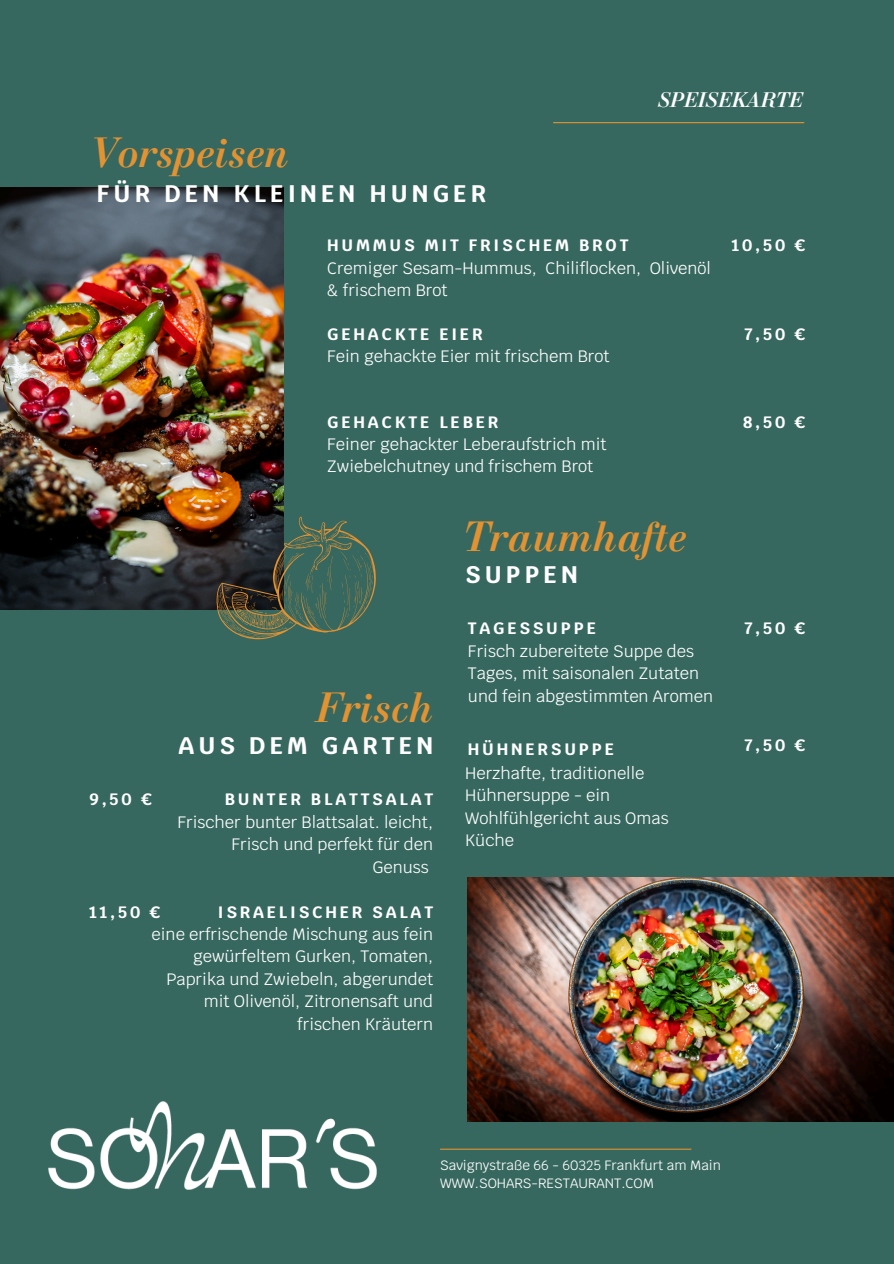
<style>
.page{position:relative;width:894px;height:1264px;background:#fff}
.page>*{position:absolute;margin:0;border:0;box-sizing:border-box;transform-origin:0 0}
.t1{font:italic 700 42px "New Standard";color:#e39231}
.t2{font:700 24px "Krub";letter-spacing:.17em;color:#fff}
.t3{font:italic 700 21px "New Standard";color:#fff}
.t4{font:16.5px/22.5px "Krub";color:#fff}
.t5{font:700 16.5px "Krub";letter-spacing:.17em;color:#fff}
.t6{font:13.5px "Krub";color:#fff}
</style>
<div class="page">
<div style="left:0;top:0;width:893px;height:1263px;background:#376860"></div>
<img style="left:0;top:188px;width:283px;height:421px">
<hr style="left:553px;top:122px;width:251px;height:1px;background:#e39231">
<hr style="left:440px;top:1148px;width:251px;height:1px;background:#e39231">
<svg style="left:216px;top:516px;width:160px;height:123px"></svg>
<img style="left:468px;top:877px;width:425px;height:244px">
<img style="left:49px;top:1101px;width:327px;height:88px">
<h1 class="t3" style="left:658px;top:86px;width:146px">SPEISEKARTE</h1>
<h2 class="t1" style="left:89px;top:126px;width:201px">Vorspeisen</h2>
<p class="t2" style="left:97px;top:178px;width:391px">FÜR DEN KLEINEN HUNGER</p>
<h4 class="t5" style="left:327px;top:234px;width:303px">HUMMUS MIT FRISCHEM BROT</h4>
<h4 class="t4" style="left:327px;top:256px;width:385px">Cremiger Sesam-Hummus, Chiliflocken, Olivenöl &amp; frischem Brot</h4>
<h5 class="t5" style="left:327px;top:323px;width:157px">GEHACKTE EIER</h5>
<h4 class="t4" style="left:327px;top:345px;width:284px">Fein gehackte Eier mit frischem Brot</h4>
<h1 class="t5" style="left:731px;top:234px;width:74px">10,50 €</h1>
<h2 class="t5" style="left:744px;top:323px;width:61px">7,50 €</h2>
<h4 class="t5" style="left:327px;top:411px;width:173px">GEHACKTE LEBER</h4>
<h5 class="t4" style="left:327px;top:432px;width:281px">Feiner gehackter Leberaufstrich mit<br>Zwiebelchutney und frischem Brot</h5>
<h4 class="t1" style="left:315px;top:680px;width:120px">Frisch</h4>
<h4 class="t2" style="left:178px;top:729px;width:256px">AUS DEM GARTEN</h4>
<h5 class="t5" style="left:225px;top:788px;width:210px">BUNTER BLATTSALAT</h5>
<h1 class="t4" style="left:177px;top:810px;width:257px;text-align:right">Frischer bunter Blattsalat. leicht,<br>Frisch und perfekt für den<br>Genuss</h1>
<p class="t5" style="left:218px;top:901px;width:217px">ISRAELISCHER SALAT</p>
<h2 class="t4" style="left:151px;top:922px;width:283px;text-align:right">eine erfrischende Mischung aus fein gewürfeltem Gurken, Tomaten,<br>Paprika und Zwiebeln, abgerundet mit Olivenöl, Zitronensaft und frischen Kräutern</h2>
<h4 class="t5" style="left:89px;top:788px;width:63px">9,50 €</h4>
<h4 class="t5" style="left:89px;top:901px;width:71px">11,50 €</h4>
<h4 class="t1" style="left:463px;top:509px;width:225px">Traumhafte</h4>
<h5 class="t2" style="left:465px;top:559px;width:114px">SUPPEN</h5>
<h4 class="t5" style="left:468px;top:617px;width:129px">TAGESSUPPE</h4>
<h4 class="t4" style="left:468px;top:639px;width:247px">Frisch zubereitete Suppe des<br>Tages, mit saisonalen Zutaten und fein abgestimmten Aromen</h4>
<h5 class="t5" style="left:468px;top:738px;width:148px">HÜHNERSUPPE</h5>
<h4 class="t4" style="left:465px;top:761px;width:205px">Herzhafte, traditionelle<br>Hühnersuppe - ein<br>Wohlfühlgericht aus Omas<br>Küche</h4>
<h5 class="t5" style="left:743px;top:411px;width:63px">8,50 €</h5>
<p class="t5" style="left:744px;top:617px;width:61px">7,50 €</p>
<h5 class="t5" style="left:744px;top:734px;width:61px">7,50 €</h5>
<h4 class="t6" style="left:440px;top:1156px;width:282px">Savignystraße 66 - 60325 Frankfurt am Main</h4>
<h4 class="t6" style="left:440px;top:1174px;width:215px">WWW.SOHARS-RESTAURANT.COM</h4>
</div>
